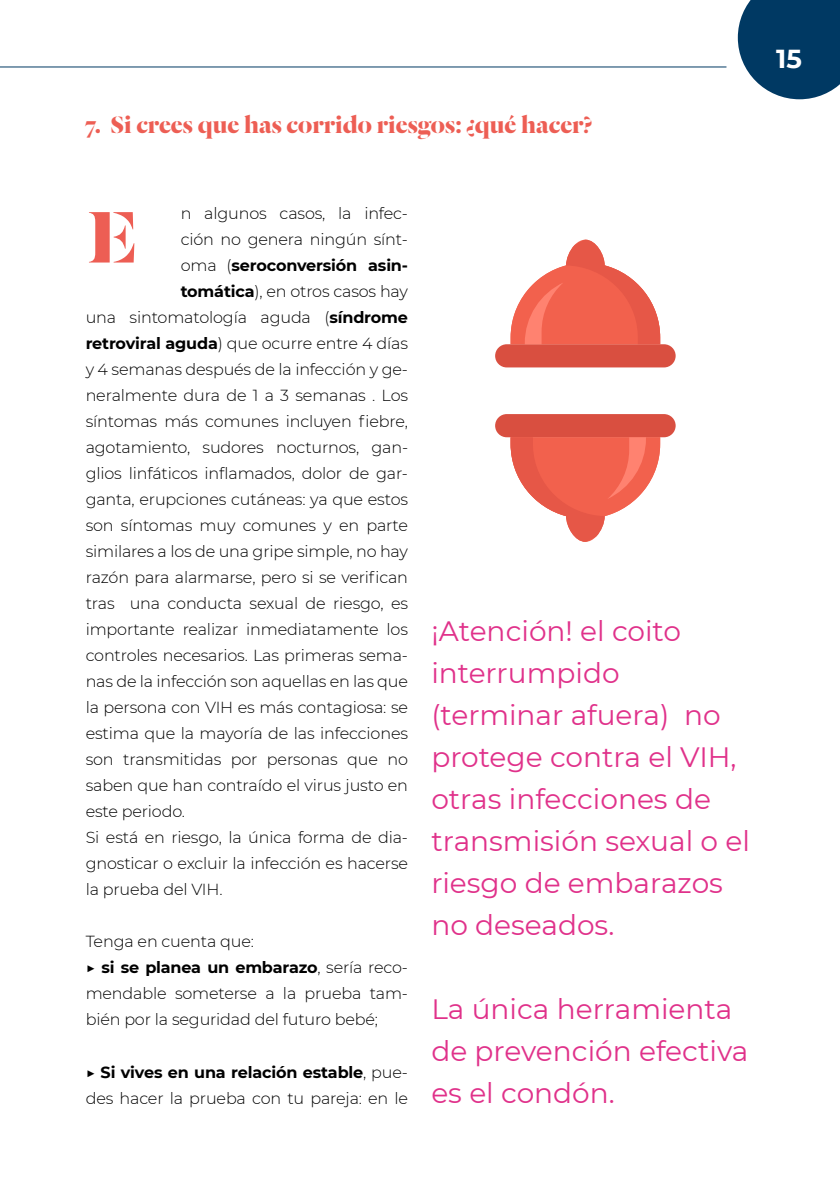
<style>
.page{position:relative;width:840px;height:1191px;background:#fff}
.page>*{position:absolute;margin:0;border:0;box-sizing:border-box;transform-origin:0 0}
.t1{font:700 80px "Dala Floda";color:#ed5e54}
.t2{font:28px/42px "Montserrat";color:#e0318a}
.t3{font:700 26px "Dala Floda";color:#ed5e54}
.t4{font:700 26px "Montserrat";color:#fff}
.t5{font:300 16px/26px "Montserrat";letter-spacing:-.01em;color:#000}
.t6{font:700 16px "Montserrat";letter-spacing:-.01em;color:#000}
.s1{font-weight:300}
.s2{font-weight:700}
</style>
<div class="page">
<hr style="left:0;top:66px;width:726px;height:1px;background:#003963">
<svg style="left:737px;top:0;width:102px;height:99px;background:#1f5176"></svg>
<div style="left:495px;top:414px;width:180px;height:23px;background:#d94f40;border-radius:12px"></div>
<svg style="left:510px;top:437px;width:149px;height:105px"></svg>
<div style="left:495px;top:344px;width:180px;height:23px;background:#d94f40;border-radius:12px"></div>
<svg style="left:510px;top:240px;width:149px;height:104px"></svg>
<h3 class="t3" style="left:85px;top:107px;width:508px">7. Si crees que has corrido riesgos: ¿qué hacer?</h3>
<p class="t5" style="left:181px;top:200px;width:229px">n algunos casos, la infec-</p>
<p class="t5" style="left:181px;top:226px;width:229px">ción no genera ningún sínt-</p>
<p class="t6" style="left:181px;top:254px;width:229px"><span class="s1">oma (</span>seroconversión asin-</p>
<p class="t5" style="left:181px;top:278px;width:229px"><span class="s2">tomática</span>), en otros casos hay</p>
<p class="t5" style="left:86px;top:304px;width:324px">una sintomatología aguda (<span class="s2">síndrome</span></p>
<p class="t5" style="left:86px;top:330px;width:324px"><span class="s2">retroviral aguda</span>) que ocurre entre 4 días</p>
<p class="t5" style="left:86px;top:356px;width:324px">y 4 semanas después de la infección y ge-</p>
<p class="t5" style="left:86px;top:382px;width:324px">neralmente dura de 1 a 3 semanas . Los</p>
<p class="t5" style="left:86px;top:408px;width:324px">síntomas más comunes incluyen fiebre,</p>
<p class="t5" style="left:86px;top:434px;width:324px">agotamiento, sudores nocturnos, gan-</p>
<p class="t5" style="left:86px;top:460px;width:324px">glios linfáticos inflamados, dolor de gar-</p>
<p class="t5" style="left:86px;top:486px;width:324px">ganta, erupciones cutáneas: ya que estos</p>
<p class="t5" style="left:86px;top:512px;width:324px">son síntomas muy comunes y en parte</p>
<p class="t5" style="left:86px;top:538px;width:324px">similares a los de una gripe simple, no hay</p>
<p class="t5" style="left:86px;top:564px;width:324px">razón para alarmarse, pero si se verifican</p>
<p class="t5" style="left:86px;top:590px;width:324px">tras una conducta sexual de riesgo, es</p>
<p class="t5" style="left:86px;top:616px;width:324px">importante realizar inmediatamente los</p>
<p class="t5" style="left:86px;top:642px;width:324px">controles necesarios. Las primeras sema-</p>
<p class="t5" style="left:86px;top:668px;width:324px">nas de la infección son aquellas en las que</p>
<p class="t5" style="left:86px;top:694px;width:324px">la persona con VIH es más contagiosa: se</p>
<p class="t5" style="left:86px;top:720px;width:324px">estima que la mayoría de las infecciones</p>
<p class="t5" style="left:86px;top:746px;width:324px">son transmitidas por personas que no</p>
<p class="t5" style="left:86px;top:772px;width:324px">saben que han contraído el virus justo en</p>
<p class="t5" style="left:86px;top:798px;width:101px">este periodo.</p>
<p class="t5" style="left:86px;top:824px;width:324px">Si está en riesgo, la única forma de dia-</p>
<p class="t5" style="left:86px;top:850px;width:324px">gnosticar o excluir la infección es hacerse</p>
<p class="t5" style="left:86px;top:876px;width:138px">la prueba del VIH.</p>
<p class="t5" style="left:86px;top:928px;width:324px">Tenga en cuenta que:<br><span class="s2">▶ si se planea un embarazo</span>, sería reco&shy;mendable someterse a la prueba tam&shy;bién por la seguridad del futuro bebé;</p>
<p class="t5" style="left:86px;top:1058px;width:324px"><span class="s2">▶ Si vives en una relación estable</span>, pue&shy;des hacer la prueba con tu pareja: en le</p>
<h1 class="t1" style="left:87px;top:183px;width:52px">E</h1>
<h2 class="t2" style="left:431px;top:609px;width:320px">¡Atención! el coito interrumpido (terminar afuera) no protege contra el VIH, otras infecciones de transmisión sexual o el riesgo de embarazos no deseados.</h2>
<h2 class="t2" style="left:431px;top:987px;width:318px">La única herramienta de prevención efectiva es el condón.</h2>
<h3 class="t4" style="left:775px;top:40px;width:27px">15</h3>
</div>
